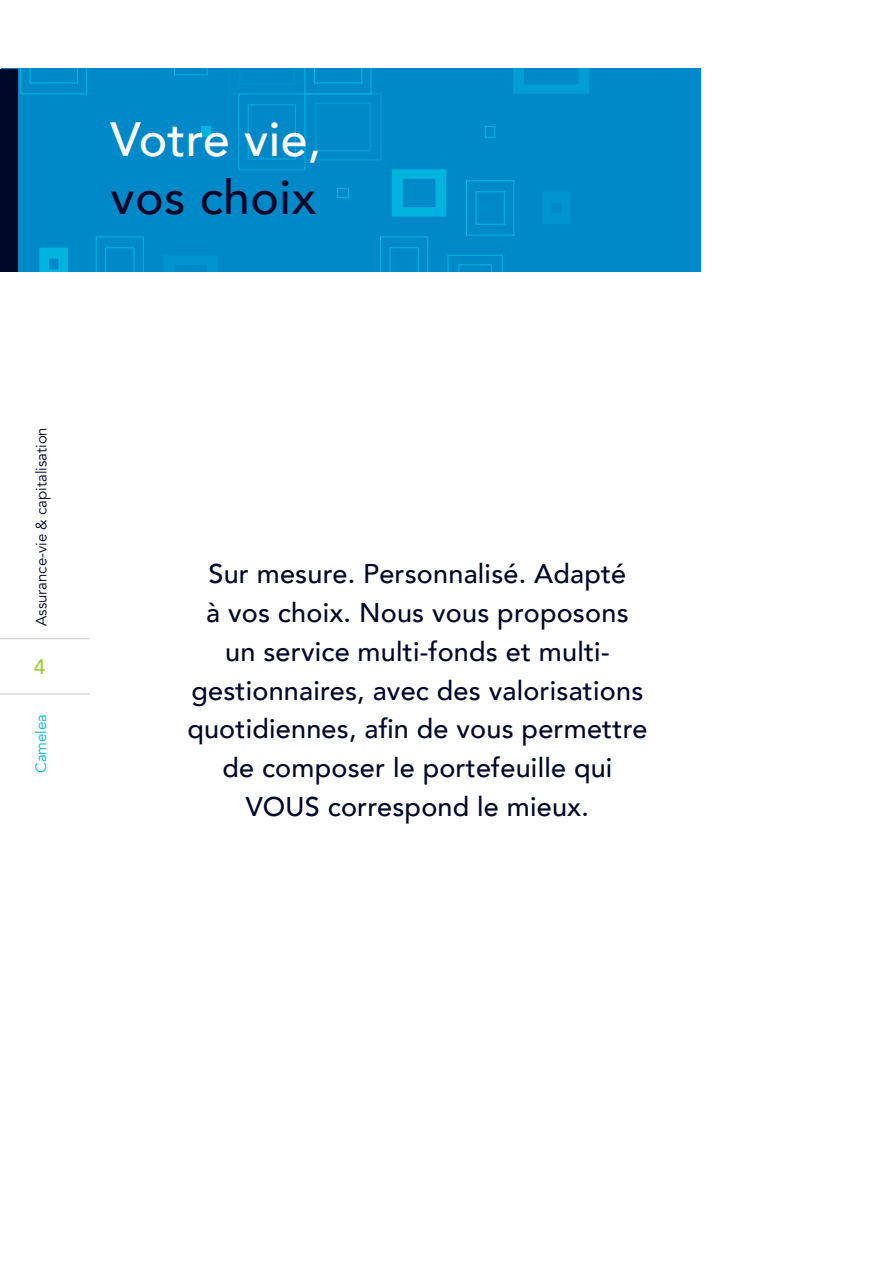
<style>
.page{position:relative;width:893px;height:1263px;background:#fff}
.page>*{position:absolute;margin:0;border:0;box-sizing:border-box;transform-origin:0 0}
.t1{font:500 48px "Avenir";letter-spacing:.01em;color:#fff}
.t2{font:500 48px "Avenir";letter-spacing:.01em;color:#000829}
.Large_Body{font:500 27px/38.8px "Avenir";letter-spacing:.01em;color:#000829;text-align:center}
.t3{font:500 21px "Avenir";color:#9ecb3a}
.t4{font:15px "Avenir";color:#000829}
.t5{font:15px "Avenir";color:#00b4e0}
</style>
<div class="page">
<hr style="left:0;top:638px;width:89px;height:1px;background:#d8d9d7">
<hr style="left:0;top:693px;width:89px;height:2px;background:#d8d9d7">
<div style="left:1px;top:69px;width:700px;height:203px;background:#0089c9"></div>
<svg style="left:174px;top:69px;width:34px;height:7px"></svg>
<svg style="left:20px;top:69px;width:67px;height:26px"></svg>
<svg style="left:513px;top:69px;width:76px;height:25px"></svg>
<div style="left:201px;top:126px;width:9px;height:11px;background:#00b4e0"></div>
<svg style="left:164px;top:256px;width:54px;height:16px"></svg>
<svg style="left:95px;top:236px;width:49px;height:36px"></svg>
<svg style="left:40px;top:248px;width:28px;height:24px"></svg>
<svg style="left:447px;top:255px;width:56px;height:17px"></svg>
<svg style="left:380px;top:236px;width:49px;height:36px"></svg>
<svg style="left:392px;top:169px;width:54px;height:48px"></svg>
<svg style="left:238px;top:69px;width:144px;height:101px"></svg>
<svg style="left:466px;top:180px;width:49px;height:56px"></svg>
<svg style="left:542px;top:192px;width:28px;height:32px"></svg>
<div style="left:0;top:69px;width:17px;height:202px;background:#000829"></div>
<p class="t1" style="left:111px;top:98px;width:212px">Votre vie,</p>
<p class="t2" style="left:111px;top:156px;width:207px">vos choix</p>
<p class="t4" style="left:33px;top:626px;width:200px;rotate:-90deg">Assurance-vie &amp; capitalisation</p>
<p class="t3" style="left:34px;top:648px;width:13px">4</p>
<p class="t5" style="left:32px;top:773px;width:61px;rotate:-90deg">Camelea</p>
<p class="Large_Body" style="left:187px;top:553px;width:461px">Sur mesure. Personnalisé. Adapté<br>à vos choix. Nous vous proposons<br>un service multi-fonds et multi&shy;gestionnaires, avec des valorisations quotidiennes, afin de vous permettre de composer le portefeuille qui VOUS correspond le mieux.</p>
</div>
